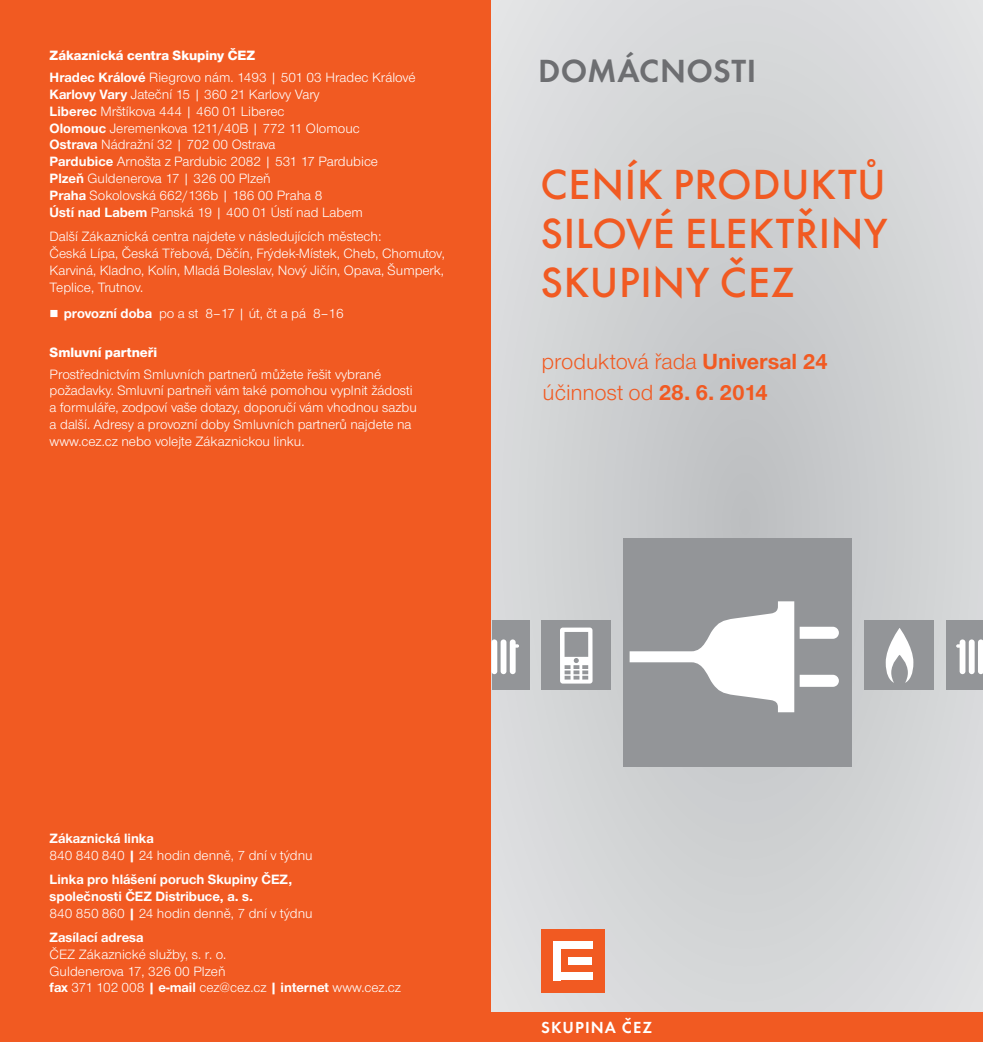
<style>
.page{position:relative;width:983px;height:1042px;background:#fff}
.page>*{position:absolute;margin:0;border:0;box-sizing:border-box;transform-origin:0 0}
.t1{font:500 43.75px/49px "Futura CEZOT";letter-spacing:.015em;color:#f15a22;text-align:justify}
.t2{font:600 33.25px "Futura CEZOT";letter-spacing:.01em;color:#6d6e71}
.t3{font:22.75px/31.2px "Nimbus CEZOT";letter-spacing:-.005em;color:#f15a22}
.t4{font:600 16.62px "Futura CEZOT";letter-spacing:.065em;color:#fff}
.t5{font:14px/16.8px "Nimbus CEZOT";color:#fff}
.t6{font:700 14px/16.8px "Nimbus CEZOT";color:#fff}
.t7{font:800 14px "Nimbus CEZOT";color:#fff}
.s1{font-weight:800}
.s2{font-weight:700}
.s3{font-weight:400}
</style>
<div class="page">
<div style="left:0;top:0;width:491px;height:1042px;background:#f15a22"></div>
<svg style="left:491px;top:0;width:491px;height:1012px;background:#d2d4d5"></svg>
<div style="left:623px;top:539px;width:228px;height:228px;background:#939598"></div>
<svg style="left:629px;top:601px;width:209px;height:111px"></svg>
<div style="left:864px;top:621px;width:69px;height:69px;background:#939598"></div>
<svg style="left:885px;top:628px;width:28px;height:55px"></svg>
<div style="left:945px;top:621px;width:37px;height:69px;background:#939598"></div>
<div style="left:977px;top:639px;width:5px;height:35px;background:#fff;border-radius:3px"></div>
<div style="left:968px;top:639px;width:6px;height:35px;background:#fff;border-radius:3px"></div>
<div style="left:959px;top:639px;width:6px;height:35px;background:#fff;border-radius:3px"></div>
<div style="left:491px;top:621px;width:38px;height:69px;background:#939598"></div>
<div style="left:500px;top:639px;width:6px;height:35px;background:#fff;border-radius:3px"></div>
<div style="left:491px;top:639px;width:6px;height:35px;background:#fff;border-radius:3px"></div>
<svg style="left:515px;top:644px;width:4px;height:4px"></svg>
<div style="left:509px;top:639px;width:6px;height:35px;background:#fff;border-radius:3px"></div>
<div style="left:541px;top:621px;width:70px;height:69px;background:#939598"></div>
<svg style="left:560px;top:627px;width:32px;height:56px"></svg>
<div style="left:491px;top:1012px;width:491px;height:30px;background:#f15a22"></div>
<div style="left:541px;top:929px;width:63px;height:63px;background:#f15a22"></div>
<div style="left:553px;top:941px;width:39px;height:8px;background:#fff"></div>
<div style="left:568px;top:957px;width:24px;height:7px;background:#fff"></div>
<div style="left:553px;top:972px;width:39px;height:8px;background:#fff"></div>
<div style="left:553px;top:941px;width:8px;height:39px;background:#fff"></div>
<p class="t5" style="left:50px;top:45px;width:367px;line-height:21.7px"><span class="s1">Zákaznická centra Skupiny ČEZ<br></span><span class="s2">Hradec Králové</span> Riegrovo nám. 1493 | 501 03 Hradec Králové</p>
<p class="t5" style="left:50px;top:86px;width:330px"><span class="s2">Karlovy Vary</span> Jateční 15 | 360 21 Karlovy Vary<br><span class="s2">Liberec</span> Mrštíkova 444 | 460 01 Liberec<br><span class="s2">Olomouc</span> Jeremenkova 1211/40B | 772 11 Olomouc <span class="s2">Ostrava</span> Nádražní 32 | 702 00 Ostrava<br><span class="s2">Pardubice</span> Arnošta z Pardubic 2082 | 531 17 Pardubice <span class="s2">Plzeň</span> Guldenerova 17 | 326 00 Plzeň<br><span class="s2">Praha</span> Sokolovská 662/136b | 186 00 Praha 8<br><span class="s2">Ústí nad Labem</span> Panská 19 | 400 01 Ústí nad Labem</p>
<p class="t5" style="left:50px;top:228px;width:396px">Další Zákaznická centra najdete v následujících městech:<br>Česká Lípa, Česká Třebová, Děčín, Frýdek-Místek, Cheb, Chomutov, Karviná, Kladno, Kolín, Mladá Boleslav, Nový Jičín, Opava, Šumperk, Teplice, Trutnov.</p>
<p class="t5" style="left:50px;top:305px;width:295px">■ <span class="s2">provozní doba</span> po a st 8–17 | út, čt a pá 8–16</p>
<p class="t7" style="left:50px;top:344px;width:109px">Smluvní partneři</p>
<p class="t5" style="left:50px;top:366px;width:368px">Prostřednictvím Smluvních partnerů můžete řešit vybrané požadavky. Smluvní partneři vám také pomohou vyplnit žádosti a formuláře, zodpoví vaše dotazy, doporučí vám vhodnou sazbu a další. Adresy a provozní doby Smluvních partnerů najdete na www.cez.cz nebo volejte Zákaznickou linku.</p>
<h2 class="t2" style="left:538px;top:51px;width:219px">DOMÁCNOSTI</h2>
<h1 class="t1" style="left:540px;top:160px;width:348px">CENÍK PRODUKTŮ SILOVÉ ELEKTŘINY SKUPINY ČEZ</h1>
<h3 class="t3" style="left:541px;top:346px;width:287px">produktová řada <span class="s2">Universal 24 </span>účinnost od <span class="s2">28. 6. 2014</span></h3>
<p class="t5" style="left:50px;top:830px;width:264px"><span class="s2">Zákaznická linka<br></span>840 840 840 <span class="s2">|</span> 24 hodin denně, 7 dní v týdnu</p>
<p class="t6" style="left:50px;top:871px;width:264px">Linka pro hlášení poruch Skupiny ČEZ, společnosti ČEZ Distribuce, a. s.<br><span class="s3">840 850 860</span> | <span class="s3">24 hodin denně, 7 dní v týdnu</span></p>
<p class="t6" style="left:50px;top:929px;width:95px">Zasílací adresa</p>
<p class="t5" style="left:50px;top:946px;width:352px">ČEZ Zákaznické služby, s. r. o.<br>Guldenerova 17, 326 00 Plzeň<br><span class="s2">fax</span> 371 102 008 <span class="s2">| e-mail</span> cez@cez.cz <span class="s2">| internet</span> www.cez.cz</p>
<p class="t4" style="left:541px;top:1017px;width:113px">SKUPINA ČEZ</p>
</div>
